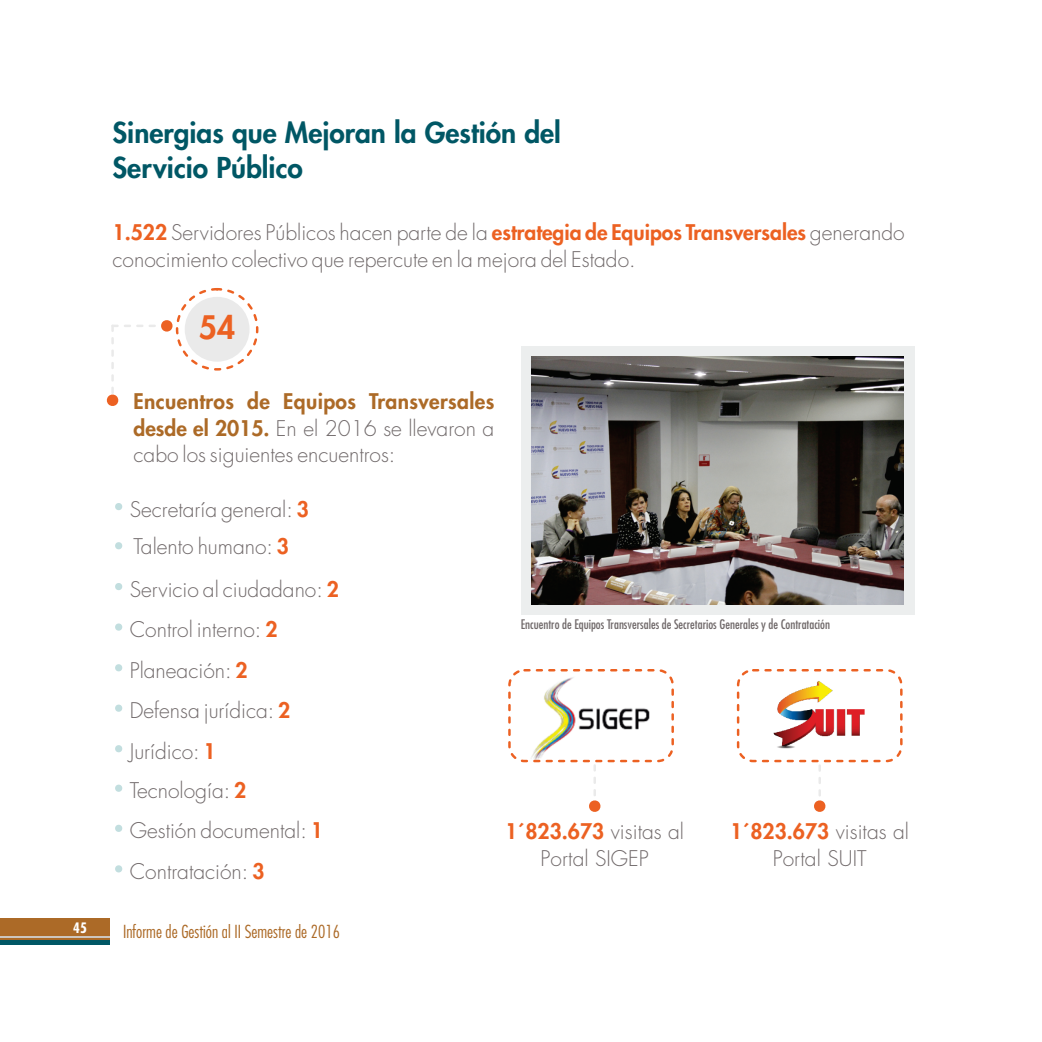
<style>
.page{position:relative;width:1042px;height:1042px;background:#fff}
.page>*{position:absolute;margin:0;border:0;box-sizing:border-box;transform-origin:0 0}
.t1{font:800 31.5px "Futura Std";color:#ec6122}
.t2{font:800 28px/35.5px "Futura Std";color:#005765}
.t3{font:300 21px/40.2px "Futura Std";color:#70696a}
.t4{font:300 condensed 17.5px "Futura Std";color:#ac6a27}
.t5{font:700 condensed 14px "Futura Std";color:#fff}
.t6{font:condensed 12.95px "Futura Std";color:#70696a}
.s1{font-weight:800;color:#ec6122}
.s2{font-weight:800;color:#ac6a27}
</style>
<div class="page">
<div style="left:521px;top:346px;width:393px;height:269px;background:#eceeee"></div>
<img style="left:532px;top:356px;width:371px;height:248px">
<div style="left:176px;top:288px;width:82px;height:82px;border:2px dashed #ec6122;border-radius:50%"></div>
<div style="left:185px;top:297px;width:64px;height:65px;background:#eaeaea;border-radius:50%"></div>
<div style="left:737px;top:669px;width:165px;height:93px;border:2px dashed #ec6122;border-radius:15px"></div>
<img style="left:531px;top:677px;width:133px;height:85px">
<div style="left:508px;top:669px;width:166px;height:93px;border:2px dashed #ec6122;border-radius:15px"></div>
<div style="left:0;top:919px;width:110px;height:24px;background:#ac6a27"></div>
<hr style="left:0;top:940px;width:110px;height:4px;background:#005765">
<hr style="left:0;top:936px;width:110px;height:1px;background:#cdc6be">
<svg style="left:115px;top:503px;width:8px;height:7px"></svg>
<svg style="left:115px;top:542px;width:8px;height:8px"></svg>
<svg style="left:115px;top:583px;width:8px;height:7px"></svg>
<svg style="left:115px;top:623px;width:8px;height:8px"></svg>
<svg style="left:115px;top:664px;width:8px;height:8px"></svg>
<svg style="left:115px;top:704px;width:8px;height:8px"></svg>
<svg style="left:115px;top:745px;width:8px;height:8px"></svg>
<svg style="left:115px;top:784px;width:8px;height:8px"></svg>
<svg style="left:115px;top:824px;width:8px;height:8px"></svg>
<svg style="left:115px;top:865px;width:8px;height:8px"></svg>
<img style="left:773px;top:681px;width:92px;height:68px">
<svg style="left:589px;top:765px;width:12px;height:47px"></svg>
<svg style="left:814px;top:765px;width:12px;height:47px"></svg>
<svg style="left:106px;top:320px;width:67px;height:86px"></svg>
<p class="t5" style="left:73px;top:921px;width:15px">45</p>
<h2 class="t2" style="left:113px;top:116px;width:450px">Sinergias que Mejoran la Gestión del<br>Servicio Público</h2>
<p class="t3" style="left:113px;top:220px;width:793px;line-height:26.8px"><span class="s1">1.522</span> Servidores Públicos hacen parte de la <span class="s1">estrategia de Equipos Transversales</span> generando conocimiento colectivo que repercute en la mejora del Estado.</p>
<h1 class="t1" style="left:199px;top:313px;width:38px">54</h1>
<p class="t3" style="left:134px;top:389px;width:362px;line-height:26.6px;text-align:justify"><span class="s2">Encuentros de Equipos Transversales desde el 2015.</span> En el 2016 se llevaron a cabo los siguientes encuentros:</p>
<p class="t3" style="left:130px;top:491px;width:181px;line-height:37.1px">Secretaría general: <span class="s1">3<br></span>Talento humano: <span class="s1">3</span></p>
<p class="t3" style="left:130px;top:570px;width:211px">Servicio al ciudadano: <span class="s1">2<br></span>Control interno: <span class="s1">2<br></span>Planeación: <span class="s1">2<br></span>Defensa jurídica: <span class="s1">2<br></span>Jurídico: <span class="s1">1<br></span>Tecnología: <span class="s1">2<br></span>Gestión documental: <span class="s1">1<br></span>Contratación: <span class="s1">3</span></p>
<p class="t6" style="left:521px;top:618px;width:311px">Encuentro de Equipos Transversales de Secretarios Generales y de Contratación</p>
<p class="t3" style="left:505px;top:819px;width:180px;line-height:26.8px;text-align:center"><span class="s1">1´823.673</span> visitas al<br>Portal SIGEP</p>
<p class="t3" style="left:730px;top:819px;width:180px;line-height:26.8px;text-align:center"><span class="s1">1´823.673</span> visitas al<br>Portal SUIT</p>
<p class="t4" style="left:123px;top:923px;width:218px">Informe de Gestión al II Semestre de 2016</p>
</div>
